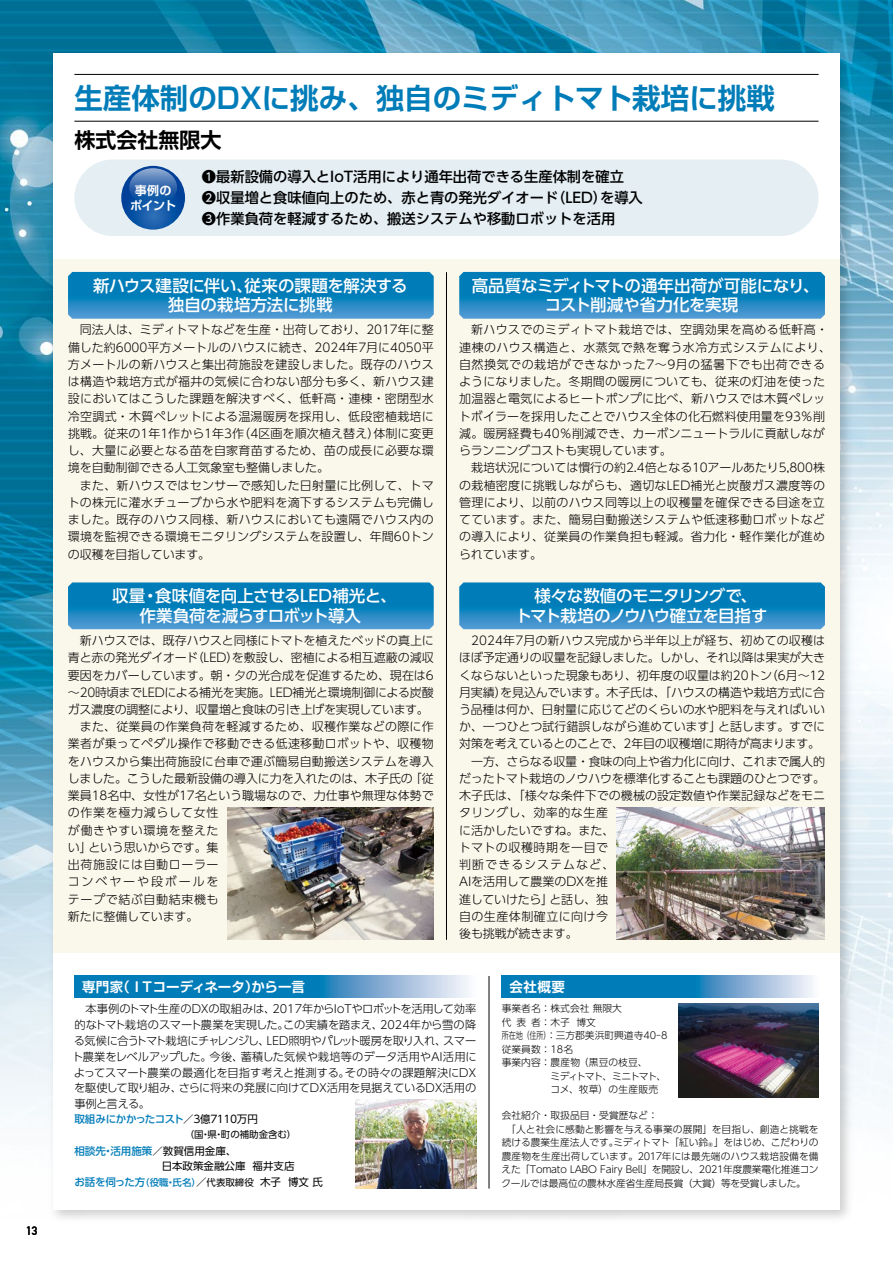
<style>
.page{position:relative;width:893px;height:1263px;background:#fff}
.page>*{position:absolute;margin:0;border:0;box-sizing:border-box;transform-origin:0 0}
.t1{font:700 28.5px "Shin Go Pro De";color:#007cb8}
.t2{font:700 21px "Shin Go Pro De";color:#000}
.t3{font:500 16.5px/19.5px "UD Shin Go Pro";letter-spacing:-.02em;color:#fff;text-align:center}
.t4{font:500 14.25px/21px "UD Shin Go Pro";color:#000}
.t5{font:700 13.5px "Shin Go Pro De";letter-spacing:-.005em;color:#fff}
.t6{font:300 12px/17.2px "UD Shin Go Pro";color:#000;text-align:justify}
.t7{font:300 12px "UD Shin Go Pro";letter-spacing:-.02em;color:#000}
.t8{font:300 12px "UD Shin Go Pro";letter-spacing:.02em;color:#000}
.t9{font:300 12px "UD Shin Go Pro";letter-spacing:.05em;color:#000}
.t10{font:300 12px "UD Shin Go Pro";letter-spacing:-.025em;color:#000}
.t11{font:300 12px "UD Shin Go Pro";letter-spacing:.04em;color:#000}
.t12{font:300 12px "UD Shin Go Pro";letter-spacing:.045em;color:#000}
.t13{font:300 12px "UD Shin Go Pro";letter-spacing:.085em;color:#000}
.t14{font:300 12px "UD Shin Go Pro";letter-spacing:.155em;color:#000}
.t15{font:700 12px/15px "Shin Go Pro De";letter-spacing:-.035em;color:#fff;text-align:center}
.t16{font:700 12px "DIN Alternate";color:#000}
.t17{font:300 11.25px/15.8px "UD Shin Go Pro";letter-spacing:-.025em;color:#000}
.t18{font:10.5px/15.8px "UD Shin Go Pro";color:#000}
.t19{font:500 10.5px "UD Shin Go Pro";letter-spacing:-.04em;color:#007cb8}
.t20{font:300 9.75px/13.5px "UD Shin Go Pro";letter-spacing:-.005em;color:#000}
.t21{font:300 9.75px "UD Shin Go Pro";letter-spacing:-.005em;color:#000;scale:.73 1}
.t22{font:300 9.75px "UD Shin Go Pro";letter-spacing:-.115em;color:#000}
.t23{font:300 9.75px "UD Shin Go Pro";letter-spacing:.025em;color:#000}
.t24{font:9.45px "UD Shin Go Pro";color:#000}
.s1{font-weight:400;color:#000}
.s2{font-size:10.5px}
.s3{font-weight:500;color:#007cb8}
.s4{font-weight:500}
.s5{font-weight:500;font-size:9.45px;color:#007cb8}
.s6{font-size:9.45px}
</style>
<div class="page">
<img style="left:0;top:0;width:893px;height:1117px">
<img style="left:44px;top:44px;width:813px;height:1175px">
<div style="left:53px;top:53px;width:787px;height:1157px;background:#fff"></div>
<div style="left:74px;top:159px;width:745px;height:77px;background:#e4eef3;border-radius:38px"></div>
<div style="left:53px;top:259px;width:787px;height:693px;background:#faf7eb"></div>
<svg style="left:74px;top:976px;width:395px;height:21px;background:#3692c4"></svg>
<hr style="left:446px;top:272px;width:1px;height:668px;background:#000">
<hr style="left:489px;top:976px;width:1px;height:212px;background:#000">
<svg style="left:502px;top:976px;width:311px;height:21px;background:#3692c4"></svg>
<svg style="left:121px;top:166px;width:64px;height:64px"></svg>
<svg style="left:129px;top:168px;width:48px;height:38px;background:#386eb1"></svg>
<hr style="left:74px;top:74px;width:745px;height:1px;background:#000">
<hr style="left:74px;top:121px;width:745px;height:1px;background:#000">
<svg style="left:68px;top:272px;width:366px;height:47px;background:#1885c0"></svg>
<svg style="left:68px;top:582px;width:366px;height:47px;background:#1885c0"></svg>
<svg style="left:459px;top:272px;width:366px;height:47px;background:#1885c0"></svg>
<svg style="left:459px;top:582px;width:366px;height:47px;background:#1886c0"></svg>
<img style="left:678px;top:1003px;width:141px;height:95px">
<img style="left:355px;top:1099px;width:121px;height:89px">
<img style="left:227px;top:807px;width:207px;height:133px">
<img style="left:617px;top:807px;width:208px;height:133px">
<p class="t16" style="left:26px;top:1222px;width:13px">13</p>
<h1 class="t1" style="left:74px;top:74px;width:702px">生産体制のDXに挑み、独自のミディトマト栽培に挑戦</h1>
<h2 class="t2" style="left:74px;top:123px;width:148px">株式会社無限大</h2>
<p class="t15" style="left:130px;top:182px;width:47px">事例のポイント</p>
<p class="t4" style="left:202px;top:166px;width:442px">❶最新設備の導入とIoT活用により通年出荷できる生産体制を確立<br>❷収量増と食味値向上のため、赤と青の発光ダイオード（LED）を導入<br>❸作業負荷を軽減するため、搬送システムや移動ロボットを活用</p>
<h3 class="t3" style="left:93px;top:275px;width:316px">新ハウス建設に伴い、従来の課題を解決する独自の栽培方法に挑戦</h3>
<p class="t6" style="left:68px;top:321px;width:367px;text-indent:12px">同法人は、ミディトマトなどを生産・出荷しており、2017年に整備した約6000平方メートルのハウスに続き、2024年7月に4050平方メートルの新ハウスと集出荷施設を建設しました。既存のハウスは構造や栽培方式が福井の気候に合わない部分も多く、新ハウス建設においてはこうした課題を解決すべく、低軒高・連棟・密閉型水冷空調式・木質ペレットによる温湯暖房を採用し、低段密植栽培に挑戦。従来の1年1作から1年3作（4区画を順次植え替え）体制に変更し、大量に必要となる苗を自家育苗するため、苗の成長に必要な環境を自動制御できる人工気象室も整備しました。</p>
<p class="t6" style="left:68px;top:476px;width:368px;text-indent:12px">また、新ハウスではセンサーで感知した日射量に比例して、トマトの株元に灌水チューブから水や肥料を滴下するシステムも完備しました。既存のハウス同様、新ハウスにおいても遠隔でハウス内の環境を監視できる環境モニタリングシステムを設置し、年間60トンの収穫を目指しています。</p>
<h3 class="t3" style="left:112px;top:586px;width:286px">収量・食味値を向上させるLED補光と、作業負荷を減らすロボット導入</h3>
<p class="t6" style="left:80px;top:631px;width:356px">新ハウスでは、既存ハウスと同様にトマトを植えたベッドの真上に</p>
<p class="t6" style="left:68px;top:649px;width:367px">青と赤の発光ダイオード（LED）を敷設し、密植による相互遮蔽の減収</p>
<p class="t6" style="left:68px;top:666px;width:367px">要因をカバーしています。朝・夕の光合成を促進するため、現在は6</p>
<p class="t7" style="left:68px;top:682px;width:367px">～20時頃までLEDによる補光を実施。LED補光と環境制御による炭酸</p>
<p class="t10" style="left:68px;top:700px;width:362px">ガス濃度の調整により、収量増と食味の引き上げを実現しています。</p>
<p class="t8" style="left:80px;top:717px;width:355px">また、従業員の作業負荷を軽減するため、収穫作業などの際に作</p>
<p class="t8" style="left:68px;top:734px;width:367px">業者が乗ってペダル操作で移動できる低速移動ロボットや、収穫物</p>
<p class="t6" style="left:68px;top:752px;width:367px">をハウスから集出荷施設に台車で運ぶ簡易自動搬送システムを導入</p>
<p class="t6" style="left:68px;top:769px;width:367px">しました。こうした最新設備の導入に力を入れたのは、木子氏の「従</p>
<p class="t6" style="left:68px;top:787px;width:367px">業員18名中、女性が17名という職場なので、力仕事や無理な体勢で</p>
<p class="t9" style="left:68px;top:803px;width:152px">の作業を極力減らして女性</p>
<p class="t9" style="left:68px;top:820px;width:152px">が働きやすい環境を整えた</p>
<p class="t6" style="left:68px;top:838px;width:152px">い」という思いからです。集</p>
<p class="t9" style="left:68px;top:855px;width:152px">出荷施設には自動ローラー</p>
<p class="t14" style="left:68px;top:872px;width:152px">コンベヤーや段ボールを</p>
<p class="t9" style="left:68px;top:889px;width:152px">テープで結ぶ自動結束機も</p>
<p class="t6" style="left:68px;top:907px;width:132px">新たに整備しています。</p>
<h3 class="t3" style="left:472px;top:275px;width:349px">高品質なミディトマトの通年出荷が可能になり、コスト削減や省力化を実現</h3>
<p class="t6" style="left:459px;top:321px;width:374px;text-align:left;text-indent:12px">新ハウスでのミディトマト栽培では、空調効果を高める低軒高・連棟のハウス構造と、水蒸気で熱を奪う水冷方式システムにより、自然換気での栽培ができなかった7～9月の猛暑下でも出荷できるようになりました。冬期間の暖房についても、従来の灯油を使った加温器と電気によるヒートポンプに比べ、新ハウスでは木質ペレットボイラーを採用したことでハウス全体の化石燃料使用量を93％削減。暖房経費も40％削減でき、カーボンニュートラルに貢献しながらランニングコストも実現しています。</p>
<p class="t6" style="left:459px;top:459px;width:367px;text-indent:12px">栽培状況については慣行の約2.4倍となる10アールあたり5,800株の栽植密度に挑戦しながらも、適切なLED補光と炭酸ガス濃度等の管理により、以前のハウス同等以上の収穫量を確保できる目途を立てています。また、簡易自動搬送システムや低速移動ロボットなどの導入により、従業員の作業負担も軽減。省力化・軽作業化が進められています。</p>
<h3 class="t3" style="left:515px;top:586px;width:254px">様々な数値のモニタリングで、<br>トマト栽培のノウハウ確立を目指す</h3>
<p class="t6" style="left:471px;top:631px;width:355px">2024年7月の新ハウス完成から半年以上が経ち、初めての収穫は</p>
<p class="t6" style="left:459px;top:649px;width:367px">ほぼ予定通りの収量を記録しました。しかし、それ以降は果実が大き</p>
<p class="t6" style="left:459px;top:666px;width:368px">くならないといった現象もあり、初年度の収量は約20トン（6月〜12</p>
<p class="t6" style="left:459px;top:683px;width:367px">月実績）を見込んでいます。木子氏は、「ハウスの構造や栽培方式に合</p>
<p class="t6" style="left:459px;top:700px;width:368px">う品種は何か、日射量に応じてどのくらいの水や肥料を与えればいい</p>
<p class="t6" style="left:459px;top:718px;width:367px">か、一つひとつ試行錯誤しながら進めています」と話します。すでに</p>
<p class="t7" style="left:459px;top:734px;width:362px">対策を考えているとのことで、2年目の収穫増に期待が高まります。</p>
<p class="t6" style="left:471px;top:752px;width:355px">一方、さらなる収量・食味の向上や省力化に向け、これまで属人的</p>
<p class="t6" style="left:459px;top:769px;width:367px">だったトマト栽培のノウハウを標準化することも課題のひとつです。</p>
<p class="t6" style="left:459px;top:787px;width:367px">木子氏は、「様々な条件下での機械の設定数値や作業記録などをモニ</p>
<p class="t12" style="left:459px;top:803px;width:151px">タリングし、効率的な生産</p>
<p class="t6" style="left:459px;top:821px;width:157px">に活かしたいですね。また、</p>
<p class="t11" style="left:459px;top:838px;width:151px">トマトの収穫時期を一目で</p>
<p class="t13" style="left:459px;top:855px;width:157px">判断できるシステムなど、</p>
<p class="t6" style="left:459px;top:873px;width:150px">AIを活用して農業のDXを推</p>
<p class="t10" style="left:459px;top:889px;width:150px">進していけたら」と話し、独</p>
<p class="t11" style="left:459px;top:907px;width:151px">自の生産体制確立に向け今</p>
<p class="t6" style="left:459px;top:924px;width:120px">後も挑戦が続きます。</p>
<p class="t5" style="left:82px;top:975px;width:224px">専門家（ＩＴコーディネータ）から一言</p>
<p class="t5" style="left:509px;top:975px;width:57px">会社概要</p>
<p class="t17" style="left:72px;top:1001px;width:407px;text-indent:13px">本事例のトマト生産のＤＸの取組みは、2017年からIｏＴやロボットを活用して効率的なトマト栽培のスマート農業を実現した。この実績を踏まえ、2024年から雪の降る気候に合うトマト栽培にチャレンジし、ＬＥＤ照明やパレット暖房を取り入れ、スマート農業をレベルアップした。今後、蓄積した気候や栽培等のデータ活用やＡＩ活用によってスマート農業の最適化を目指す考えと推測する。その時々の課題解決にＤＸを駆使して取り組み、さらに将来の発展に向けてＤＸ活用を見据えているＤＸ活用の事例と言える。</p>
<p class="t19" style="left:74px;top:1110px;width:185px">取組みにかかったコスト<span class="s1">／３億７１１０万円</span></p>
<p class="t24" style="left:74px;top:1127px;width:223px"><span class="s2">　　　　　　　　　　　</span>（国・県・町の補助金含む）</p>
<p class="t18" style="left:74px;top:1142px;width:250px"><span class="s3">相談先・活用施策</span><span class="s4">／</span>敦賀信用金庫、<br>　　　　　　　　 日本政策金融公庫 福井支店<br><span class="s3">お話を伺った方</span><span class="s5">（役職・氏名）</span>／<span class="s6">代表取締役</span> 木子 博文 氏</p>
<p class="t20" style="left:502px;top:1001px;width:122px">事業者名：株式会社 無限大</p>
<p class="t20" style="left:502px;top:1015px;width:96px">代表者：木子 博文</p>
<p class="t21" style="left:502px;top:1027px;width:229px">所在地（住所）：三方郡美浜町興道寺40-8</p>
<p class="t20" style="left:502px;top:1042px;width:73px">従業員数：18名</p>
<p class="t20" style="left:502px;top:1055px;width:147px">事業内容：農産物 （黒豆の枝豆、</p>
<p class="t22" style="left:550px;top:1068px;width:117px">ミディトマト、ミニトマト、</p>
<p class="t23" style="left:550px;top:1081px;width:109px">コメ、牧草）の生産販売</p>
<p class="t20" style="left:502px;top:1108px;width:319px">会社紹介・取扱品目・受賞歴など：<br>　「人と社会に感動と影響を与える事業の展開」を目指し、創造と挑戦を続ける農業生産法人です。ミディトマト「紅い鈴R」をはじめ、こだわりの農産物を生産出荷しています。2017年には最先端のハウス栽培設備を備えた「Tomato LABO Fairy Bell」を開設し、2021年度農業電化推進コンクールでは最高位の農林水産省生産局長賞（大賞）等を受賞しました。</p>
</div>
